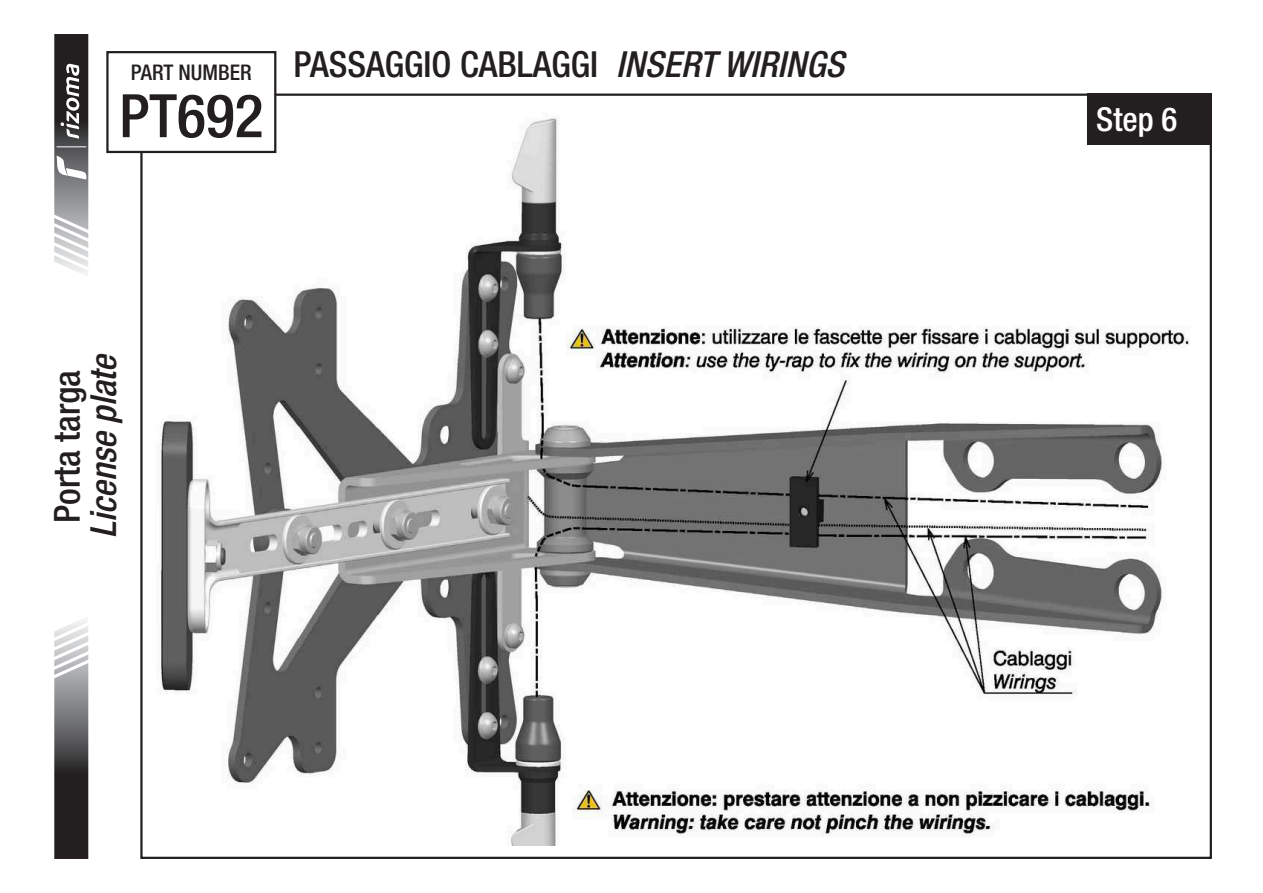
<style>
.page{position:relative;width:1263px;height:893px;background:#fff}
.page>*{position:absolute;margin:0;border:0;box-sizing:border-box;transform-origin:0 0}
.t1{font:500 condensed 60px "Helvetica Neue LT Std";color:#231f20}
.t2{font:500 condensed 36px "Helvetica Neue LT Std";color:#231f20}
.t3{font:italic 500 condensed 36px "Helvetica Neue LT Std";color:#231f20}
.t4{font:500 condensed 33px "Helvetica Neue LT Std";color:#fff}
.t5{font:500 condensed 21.6px "Helvetica Neue LT Std";color:#231f20}
.s1{font-style:italic}
</style>
<div class="page">
<img style="left:150px;top:107px;width:1040px;height:739px">
<div style="left:1088px;top:94px;width:124px;height:51px;background:#231f20"></div>
<svg style="left:54px;top:620px;width:35px;height:239px;background:#706f70"></svg>
<svg style="left:54px;top:34px;width:35px;height:240px"></svg>
<div style="left:107px;top:52px;width:168px;height:100px;background:#fff"></div>
<div style="left:106px;top:51px;width:170px;height:102px;border:2px solid #231f20"></div>
<p class="t5" style="left:131px;top:59px;width:122px">PART NUMBER</p>
<h1 class="t1" style="left:119px;top:80px;width:146px">PT692</h1>
<p class="t2" style="left:293px;top:42px;width:552px">PASSAGGIO CABLAGGI <span class="s1">INSERT WIRINGS</span></p>
<p class="t3" style="left:82px;top:538px;width:187px;rotate:-90deg">License plate</p>
<p class="t2" style="left:46px;top:523px;width:155px;rotate:-90deg">Porta targa</p>
<p class="t4" style="left:1096px;top:99px;width:83px">Step 6</p>
</div>
